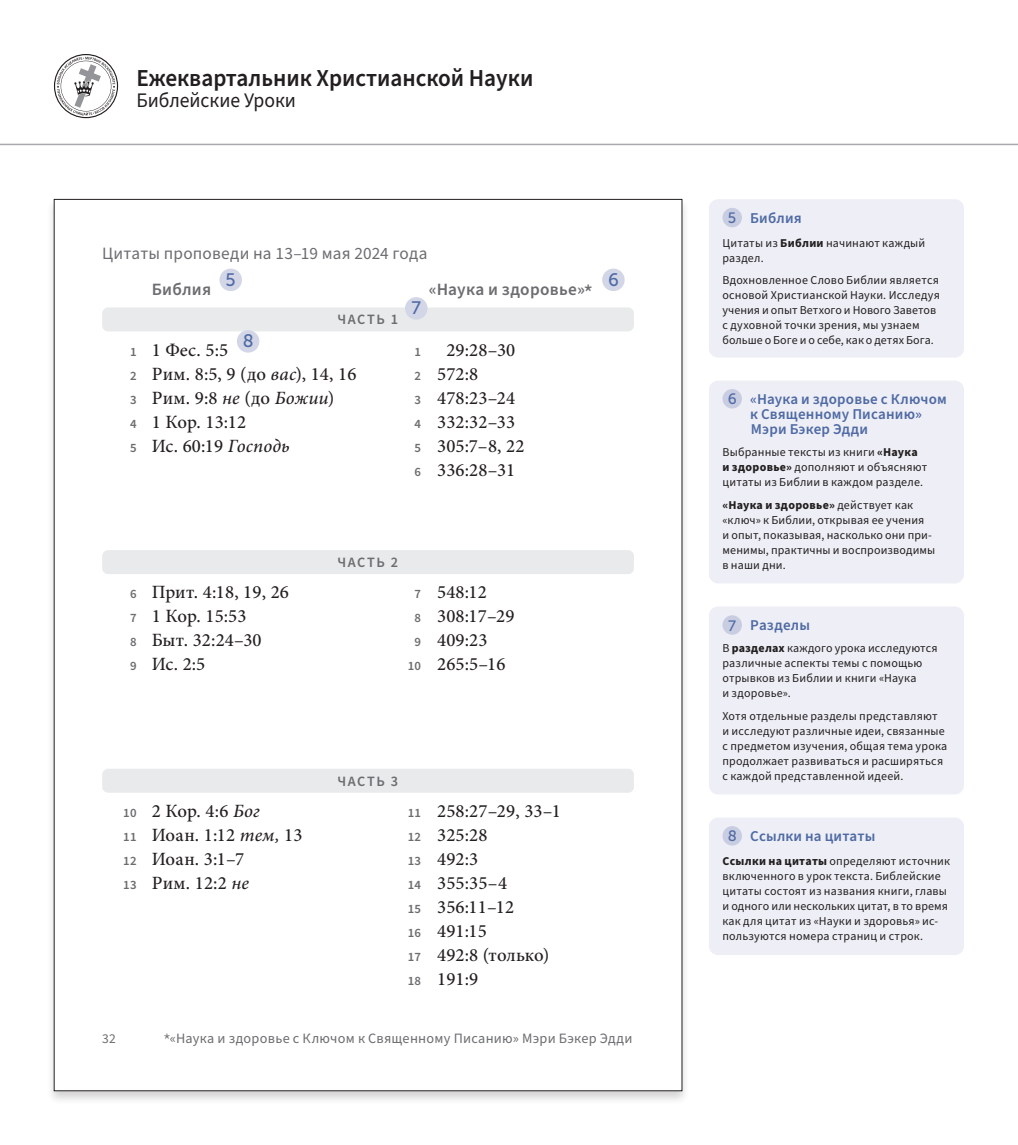
<style>
.page{position:relative;width:1018px;height:1145px;background:#fff}
.page>*{position:absolute;margin:0;border:0;box-sizing:border-box;transform-origin:0 0}
.t1{font:600 24.45px "Source Sans Pro";color:#231f20;scale:.95 1}
.t2{font:20.7px "Source Sans Pro";color:#231f20;scale:.95 1}
.t3{font:500 18.75px/24px "Minion Pro";letter-spacing:.01em;color:#231f20}
.Label_Numbers{font:18px "Museo Sans 500";color:#4f6aa4}
.t4{font:17.25px "Source Sans Pro";letter-spacing:.01em;color:#6c6d70}
.t5{font:600 17.25px "Source Sans Pro";letter-spacing:.015em;color:#6c6d70}
.Headers{font:600 15px/15px "Source Sans Pro";letter-spacing:.01em;color:#4f6aa4}
.Label_Numbers__small{font:15px "Museo Sans 500";color:#4f6aa4}
.t6{font:14.25px "Source Sans Pro";letter-spacing:.02em;color:#6c6d70}
.t7{font:600 14.25px "Source Sans Pro";letter-spacing:.11em;color:#6c6d70}
.t8{font:13.5px "Source Sans Pro";color:#6c6d70}
.t9{font:600 12.75px "Source Sans Pro";color:#6c6d70}
.Main_Text{font:12px/15px "Source Sans Pro";letter-spacing:.015em;color:#231f20}
.s1{font-weight:400;font-size:23.25px}
.s2{font-family:"Source Sans Pro";font-weight:600;font-size:12.75px;color:#6c6d70}
.s3{font-style:italic}
.s4{font-weight:300;font-size:21.75px}
.s5{font-weight:700}
</style>
<div class="page">
<hr style="left:0;top:144px;width:1018px;height:1px;background:#a8a9ad">
<svg style="left:54px;top:54px;width:64px;height:64px"></svg>
<div style="left:109px;top:109px;width:10px;height:10px;background:#fff"></div>
<div style="left:46px;top:197px;width:645px;height:908px;background:#231f20;opacity:.2"></div>
<div style="left:54px;top:199px;width:628px;height:891px;background:#fff"></div>
<div style="left:102px;top:768px;width:532px;height:24px;background:#e9eaeb;border-radius:6px"></div>
<div style="left:102px;top:550px;width:532px;height:24px;background:#e9eaeb;border-radius:6px"></div>
<div style="left:102px;top:307px;width:532px;height:24px;background:#e9eaeb;border-radius:6px"></div>
<div style="left:219px;top:268px;width:23px;height:23px;background:#d3d6e7;border-radius:50%"></div>
<div style="left:602px;top:268px;width:23px;height:23px;background:#d3d6e7;border-radius:50%"></div>
<div style="left:709px;top:606px;width:255px;height:188px;background:#eeeff6;border-radius:9px"></div>
<div style="left:722px;top:615px;width:20px;height:19px;background:#c9cde2;border-radius:50%"></div>
<div style="left:709px;top:199px;width:255px;height:158px;background:#eeeff6;border-radius:9px"></div>
<div style="left:722px;top:208px;width:20px;height:19px;background:#c9cde2;border-radius:50%"></div>
<div style="left:709px;top:817px;width:255px;height:138px;background:#eeeff6;border-radius:9px"></div>
<div style="left:722px;top:826px;width:20px;height:19px;background:#c9cde2;border-radius:50%"></div>
<div style="left:405px;top:297px;width:23px;height:23px;background:#d3d6e7;border-radius:50%"></div>
<div style="left:237px;top:330px;width:22px;height:22px;background:#d3d6e7;border-radius:50%"></div>
<div style="left:709px;top:380px;width:255px;height:203px;background:#eeeff6;border-radius:9px"></div>
<div style="left:722px;top:389px;width:20px;height:19px;background:#c9cde2;border-radius:50%"></div>
<h1 class="t1" style="left:136px;top:61px;width:419px">Ежеквартальник Христианской Науки</h1>
<h2 class="t2" style="left:136px;top:87px;width:170px">Библейские Уроки</h2>
<p class="t4" style="left:102px;top:242px;width:327px">Цитаты проповеди на 13–19 мая 2024 года</p>
<p class="Label_Numbers" style="left:226px;top:270px;width:12px">5</p>
<p class="Label_Numbers" style="left:608px;top:270px;width:12px">6</p>
<p class="t5" style="left:152px;top:278px;width:61px">Библия</p>
<p class="t5" style="left:429px;top:278px;width:166px">«Наука и здоровье»<span class="s1">*</span></p>
<p class="t7" style="left:337px;top:310px;width:62px">ЧАСТЬ 1</p>
<p class="Label_Numbers" style="left:411px;top:298px;width:11px">7</p>
<p class="Label_Numbers" style="left:243px;top:331px;width:12px">8</p>
<p class="t3" style="left:130px;top:338px;width:228px"><span class="s2">1</span> 1 Фес. 5:5<br><span class="s2">2</span> Рим. 8:5, 9 (до <span class="s3">вас</span>), 14, 16<br><span class="s2">3</span> Рим. 9:8 <span class="s3">не</span> (до <span class="s3">Божии</span>)<br><span class="s2">4</span> 1 Кор. 13:12<br><span class="s2">5</span> Ис. 60:19 <span class="s3">Господь</span></p>
<p class="t9" style="left:415px;top:343px;width:8px">1</p>
<p class="t3" style="left:415px;top:338px;width:111px;text-indent:32px">29:28–30<br><span class="s2">2</span> 572:8<br><span class="s2">3</span> 478:23–24<br><span class="s2">4</span> 332:32–33<br><span class="s2">5</span> 305:7–8, 22<br><span class="s2">6</span> 336:28–31</p>
<p class="t7" style="left:337px;top:552px;width:62px">ЧАСТЬ 2</p>
<p class="t3" style="left:130px;top:580px;width:161px"><span class="s2">6</span> Прит. 4:18, 19, 26<br><span class="s2">7</span> 1 Кор. 15:53<br><span class="s2">8</span> Быт. 32:24–30<br><span class="s2">9</span> Ис. 2:5</p>
<p class="t3" style="left:415px;top:580px;width:74px"><span class="s2">7</span> 548:12</p>
<p class="t3" style="left:415px;top:604px;width:101px"><span class="s2">8</span> 308:17–29</p>
<p class="t3" style="left:415px;top:628px;width:74px"><span class="s2">9</span> 409:23</p>
<p class="t3" style="left:408px;top:652px;width:99px"><span class="s2">10</span> 265:5–16</p>
<p class="t7" style="left:337px;top:771px;width:62px">ЧАСТЬ 3</p>
<p class="t3" style="left:123px;top:799px;width:181px"><span class="s2">10</span> 2 Кор. 4:6 <span class="s3">Бог<br></span><span class="s2">11</span> Иоан. 1:12 <span class="s3">тем,</span> 13<br><span class="s2">12</span> Иоан. 3:1–7<br><span class="s2">13</span> Рим. 12:2 <span class="s3">не</span></p>
<p class="t3" style="left:408px;top:799px;width:154px"><span class="s2">11</span> 258:27–29, 33–1<br><span class="s2">12</span> 325:28<br><span class="s2">13</span> 492:3<br><span class="s2">14</span> 355:35–4<br><span class="s2">15</span> 356:11–12<br><span class="s2">16</span> 491:15<br><span class="s2">17</span> 492:8 (только)<br><span class="s2">18</span> 191:9</p>
<p class="t8" style="left:102px;top:1029px;width:15px">32</p>
<p class="t6" style="left:163px;top:1028px;width:471px"><span class="s4">*</span>«Наукa и здоровье с Ключом к Священному Писанию» Мэри Бэкер Эдди</p>
<p class="Headers" style="left:750px;top:210px;width:53px">Библия</p>
<p class="Main_Text" style="left:722px;top:235px;width:204px">Цитаты из <span class="s5">Библии</span> начинают каждый раздел.</p>
<p class="Main_Text" style="left:722px;top:273px;width:219px">Вдохновленное Слово Библии является основой Христианской Науки. Исследуя учения и опыт Ветхого и Нового Заветов с духовной точки зрения, мы узнаем больше о Боге и о себе, как о детях Бога.</p>
<p class="Label_Numbers__small" style="left:728px;top:210px;width:10px">5</p>
<p class="Label_Numbers__small" style="left:728px;top:391px;width:10px">6</p>
<p class="Headers" style="left:750px;top:392px;width:198px">«Наука и здоровье с Ключом к Священному Писанию»<br>Мэри Бэкер Эдди</p>
<p class="Main_Text" style="left:722px;top:445px;width:206px">Выбранные тексты из книги <span class="s5">«Наука и здоровье»</span> дополняют и объясняют цитаты из Библии в каждом разделе.</p>
<p class="Main_Text" style="left:722px;top:498px;width:214px"><span class="s5">«Наука и здоровье»</span> действует как «ключ» к Библии, открывая ее учения<br>и опыт, показывая, насколько они при&shy;менимы, практичны и воспроизводимы в наши дни.</p>
<p class="Label_Numbers__small" style="left:728px;top:617px;width:9px">7</p>
<p class="Headers" style="left:750px;top:618px;width:61px">Разделы</p>
<p class="Main_Text" style="left:722px;top:641px;width:217px">В <span class="s5">разделах</span> каждого урока исследуются различные аспекты темы с помощью отрывков из Библии и книги «Наука<br>и здоровье».</p>
<p class="Main_Text" style="left:722px;top:708px;width:226px">Хотя отдельные разделы представляют и исследуют различные идеи, связанные с предметом изучения, общая тема урока продолжает развиваться и расширяться с каждой представленной идеей.</p>
<p class="Label_Numbers__small" style="left:728px;top:828px;width:11px">8</p>
<p class="Headers" style="left:750px;top:828px;width:127px">Ссылки на цитаты</p>
<p class="Main_Text" style="left:722px;top:853px;width:229px"><span class="s5">Ссылки на цитаты</span> определяют источник включенного в урок текста. Библейские цитаты состоят из названия книги, главы и одного или нескольких цитат, в то время как для цитат из «Науки и здоровья» ис&shy;пользуются номера страниц и строк.</p>
</div>
